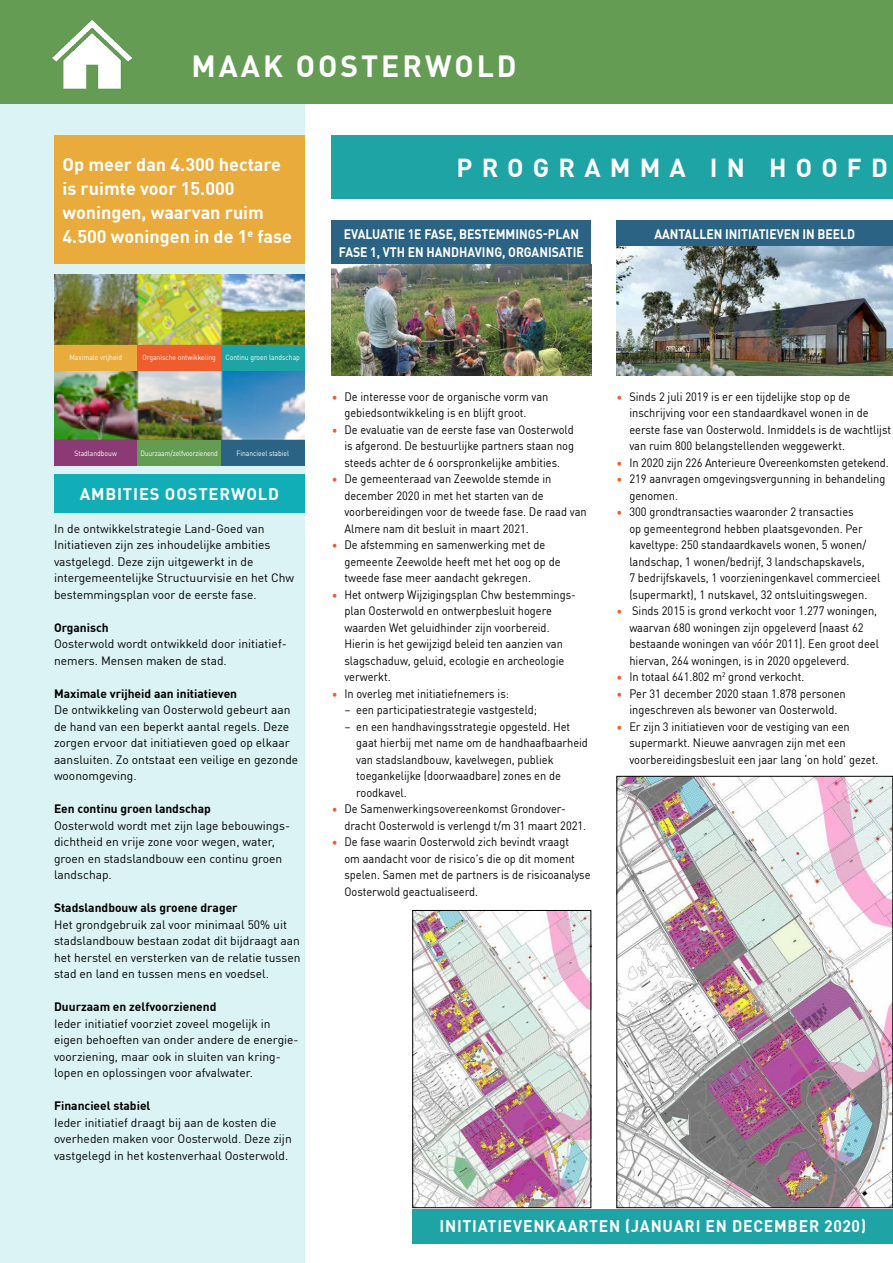
<style>
.page{position:relative;width:893px;height:1263px;background:#fff}
.page>*{position:absolute;margin:0;border:0;box-sizing:border-box;transform-origin:0 0}
.t1{font:700 30px "DINOT";letter-spacing:.1em;color:#fff}
.t2{font:700 25.5px "DINOT";letter-spacing:.36em;color:#fff}
.t3{font:700 18px/24px "DINOT";color:#fff}
.t4{font:700 16.5px "DINOT";letter-spacing:.05em;color:#fff;scale:.95 1}
.t5{font:700 16.5px "DINOT";letter-spacing:.05em;color:#fff}
.t6{font:700 13.5px/18px "DINOT";color:#fff;text-align:center;scale:.9 1}
.t7{font:12px/16.5px "DINOT";color:#000;scale:.92 1}
.t8{font:12px/16.5px "DINOT";color:#000}
.t9{font:700 12px "DINOT";color:#000}
.t10{font:7.5px "DIN";color:#fff;scale:.9 1}
.t11{font:7.5px "DIN";letter-spacing:-.02em;color:#fff;scale:.9 1}
.s1{color:#ef5d2c}
</style>
<div class="page">
<div style="left:0;top:102px;width:305px;height:1161px;background:#dbf3f4"></div>
<div style="left:0;top:0;width:893px;height:103px;background:#649c54"></div>
<img style="left:52px;top:20px;width:80px;height:69px">
<div style="left:332px;top:136px;width:561px;height:63px;background:#1ea4a5"></div>
<div style="left:412px;top:1209px;width:481px;height:34px;background:#1ea4a5"></div>
<div style="left:54px;top:136px;width:251px;height:128px;background:#e9ab3c"></div>
<div style="left:54px;top:475px;width:251px;height:38px;background:#11aeb7"></div>
<div style="left:332px;top:221px;width:259px;height:43px;background:#2b6385"></div>
<img style="left:332px;top:264px;width:259px;height:111px">
<img style="left:617px;top:246px;width:276px;height:129px">
<div style="left:617px;top:221px;width:276px;height:25px;background:#2b6385"></div>
<img style="left:414px;top:912px;width:175px;height:294px">
<div style="left:412px;top:910px;width:179px;height:298px;border:1px solid #000"></div>
<img style="left:619px;top:778px;width:272px;height:428px">
<div style="left:617px;top:776px;width:276px;height:432px;border:1px solid #000"></div>
<img style="left:54px;top:274px;width:250px;height:166px">
<div style="left:54px;top:345px;width:83px;height:25px;background:#e9ab3c"></div>
<div style="left:54px;top:440px;width:83px;height:25px;background:#8b3a75"></div>
<div style="left:137px;top:345px;width:84px;height:25px;background:#ef5d2c"></div>
<div style="left:137px;top:440px;width:84px;height:25px;background:#649c54"></div>
<div style="left:221px;top:345px;width:83px;height:25px;background:#1ea4a5"></div>
<div style="left:221px;top:440px;width:83px;height:25px;background:#2b6385"></div>
<h1 class="t1" style="left:191px;top:43px;width:327px">MAAK OOSTERWOLD</h1>
<h3 class="t3" style="left:63px;top:151px;width:231px">Op meer dan 4.300 hectare is ruimte voor 15.000 woningen, waarvan ruim<br>4.500 woningen in de 1<sup>e</sup> fase</h3>
<h2 class="t2" style="left:456px;top:148px;width:433px">PROGRAMMA IN HOOFD</h2>
<p class="t6" style="left:339px;top:223px;width:274px">EVALUATIE 1E FASE, BESTEMMINGS-PLAN<br>FASE 1, VTH EN HANDHAVING, ORGANISATIE</p>
<p class="t6" style="left:654px;top:223px;width:225px">AANTALLEN INITIATIEVEN IN BEELD</p>
<p class="t10" style="left:69px;top:353px;width:60px">Maximale vrijheid</p>
<p class="t10" style="left:142px;top:353px;width:83px">Organische ontwikkeling</p>
<p class="t10" style="left:225px;top:353px;width:84px">Continu groen landschap</p>
<p class="t10" style="left:75px;top:449px;width:49px">Stadlandbouw</p>
<p class="t11" style="left:140px;top:449px;width:87px">Duurzaam/zelfvoorzienend</p>
<p class="t10" style="left:236px;top:449px;width:60px">Financieel stabiel</p>
<h3 class="t5" style="left:80px;top:481px;width:201px">AMBITIES OOSTERWOLD</h3>
<p class="t8" style="left:54px;top:519px;width:242px">In de ontwikkelstrategie Land-Goed van Initiatieven zijn zes inhoudelijke ambities vastgelegd. Deze zijn uitgewerkt in de intergemeentelijke Structuurvisie en het Chw bestemmingsplan voor de eerste fase.</p>
<p class="t9" style="left:54px;top:618px;width:56px">Organisch</p>
<p class="t8" style="left:54px;top:634px;width:234px">Oosterwold wordt ontwikkeld door initiatief&shy;nemers. Mensen maken de stad.</p>
<p class="t9" style="left:54px;top:684px;width:185px">Maximale vrijheid aan initiatieven</p>
<p class="t8" style="left:54px;top:700px;width:246px">De ontwikkeling van Oosterwold gebeurt aan de hand van een beperkt aantal regels. Deze zorgen ervoor dat initiatieven goed op elkaar aansluiten. Zo ontstaat een veilige en gezonde woonomgeving.</p>
<p class="t9" style="left:54px;top:799px;width:158px">Een continu groen landschap</p>
<p class="t8" style="left:54px;top:816px;width:238px">Oosterwold wordt met zijn lage bebouwings&shy;dichtheid en vrije zone voor wegen, water, groen en stadslandbouw een continu groen landschap.</p>
<p class="t9" style="left:54px;top:898px;width:185px">Stadslandbouw als groene drager</p>
<p class="t8" style="left:54px;top:915px;width:248px">Het grondgebruik zal voor minimaal 50% uit stadslandbouw bestaan zodat dit bijdraagt aan het herstel en versterken van de relatie tussen stad en land en tussen mens en voedsel.</p>
<p class="t9" style="left:54px;top:997px;width:164px">Duurzaam en zelfvoorzienend</p>
<p class="t8" style="left:54px;top:1014px;width:243px">Ieder initiatief voorziet zoveel mogelijk in eigen behoeften van onder andere de energie-- voorziening, maar ook in sluiten van kring&shy;lopen en oplossingen voor afvalwater.</p>
<p class="t9" style="left:54px;top:1096px;width:98px">Financieel stabiel</p>
<p class="t8" style="left:54px;top:1113px;width:239px">Ieder initiatief draagt bij aan de kosten die overheden maken voor Oosterwold. Deze zijn vastgelegd in het kostenverhaal Oosterwold.</p>
<p class="t7" style="left:344px;top:387px;width:223px;text-indent:-13px"><span class="s1">•</span> De interesse voor de organische vorm van gebiedsontwikkeling is en blijft groot.</p>
<p class="t7" style="left:344px;top:420px;width:251px;text-align:justify;text-indent:-13px"><span class="s1">•</span> De evaluatie van de eerste fase van Oosterwold is afgerond. De bestuurlijke partners staan nog steeds achter de 6 oorspronkelijke ambities.</p>
<p class="t7" style="left:344px;top:469px;width:265px;text-indent:-13px"><span class="s1">•</span> De gemeenteraad van Zeewolde stemde in december 2020 in met het starten van de voorbereidingen voor de tweede fase. De raad van Almere nam dit besluit in maart 2021.</p>
<p class="t7" style="left:344px;top:535px;width:236px;text-indent:-13px"><span class="s1">•</span> De afstemming en samenwerking met de gemeente Zeewolde heeft met het oog op de tweede fase meer aandacht gekregen.</p>
<p class="t7" style="left:344px;top:585px;width:253px;text-indent:-13px"><span class="s1">•</span> Het ontwerp Wijzigingsplan Chw bestemmings&shy;plan Oosterwold en ontwerpbesluit hogere waarden Wet geluidhinder zijn voorbereid.<br>Hierin is het gewijzigd beleid ten aanzien van slagschaduw, geluid, ecologie en archeologie verwerkt.</p>
<p class="t7" style="left:332px;top:684px;width:194px"><span class="s1">•</span> In overleg met initiatiefnemers is:</p>
<p class="t7" style="left:344px;top:700px;width:211px">– een participatiestrategie vastgesteld;</p>
<p class="t7" style="left:356px;top:717px;width:253px;text-indent:-12px">– en een handhavingsstrategie opgesteld. Het gaat hierbij met name om de handhaafbaarheid van stadslandbouw, kavelwegen, publiek toegankelijke (doorwaadbare) zones en de roodkavel.</p>
<p class="t7" style="left:344px;top:799px;width:264px;text-indent:-13px"><span class="s1">•</span> De Samenwerkingsovereenkomst Grondover&shy;dracht Oosterwold is verlengd t/m 31 maart 2021.</p>
<p class="t7" style="left:344px;top:832px;width:269px;text-indent:-13px"><span class="s1">•</span> De fase waarin Oosterwold zich bevindt vraagt<br>om aandacht voor de risico’s die op dit moment spelen. Samen met de partners is de risicoanalyse Oosterwold geactualiseerd.</p>
<p class="t7" style="left:629px;top:387px;width:286px;text-indent:-13px"><span class="s1">•</span> Sinds 2 juli 2019 is er een tijdelijke stop op de inschrijving voor een standaardkavel wonen in de eerste fase van Oosterwold. Inmiddels is de wachtlijst van ruim 800 belangstellenden weggewerkt.</p>
<p class="t7" style="left:617px;top:453px;width:297px"><span class="s1">•</span> In 2020 zijn 226 Anterieure Overeenkomsten getekend.</p>
<p class="t7" style="left:629px;top:469px;width:280px;text-indent:-13px"><span class="s1">•</span> 219 aanvragen omgevingsvergunning in behandeling genomen.</p>
<p class="t7" style="left:629px;top:502px;width:274px;text-indent:-13px"><span class="s1">•</span> 300 grondtransacties waaronder 2 transacties<br>op gemeentegrond hebben plaatsgevonden. Per kaveltype: 250 standaardkavels wonen, 5 wonen/ landschap, 1 wonen/bedrijf, 3 landschapskavels,<br>7 bedrijfskavels, 1 voorzieningenkavel commercieel (supermarkt), 1 nutskavel, 32 ontsluitingswegen.</p>
<p class="t7" style="left:629px;top:601px;width:273px;text-indent:-13px"><span class="s1">•</span> Sinds 2015 is grond verkocht voor 1.277 woningen, waarvan 680 woningen zijn opgeleverd (naast 62 bestaande woningen van vóór 2011). Een groot deel hiervan, 264 woningen, is in 2020 opgeleverd.</p>
<p class="t7" style="left:617px;top:667px;width:206px"><span class="s1">•</span> In totaal 641.802 m<sup>2</sup> grond verkocht.</p>
<p class="t7" style="left:617px;top:684px;width:251px;text-align:center"><span class="s1">•</span> Per 31 december 2020 staan 1.878 personen ingeschreven als bewoner van Oosterwold.</p>
<p class="t7" style="left:629px;top:717px;width:272px;text-indent:-13px"><span class="s1">•</span> Er zijn 3 initiatieven voor de vestiging van een supermarkt. Nieuwe aanvragen zijn met een voorbereidingsbesluit een jaar lang ‘on hold’ gezet.</p>
<h3 class="t4" style="left:439px;top:1213px;width:451px">INITIATIEVENKAARTEN (JANUARI EN DECEMBER 2020)</h3>
</div>
